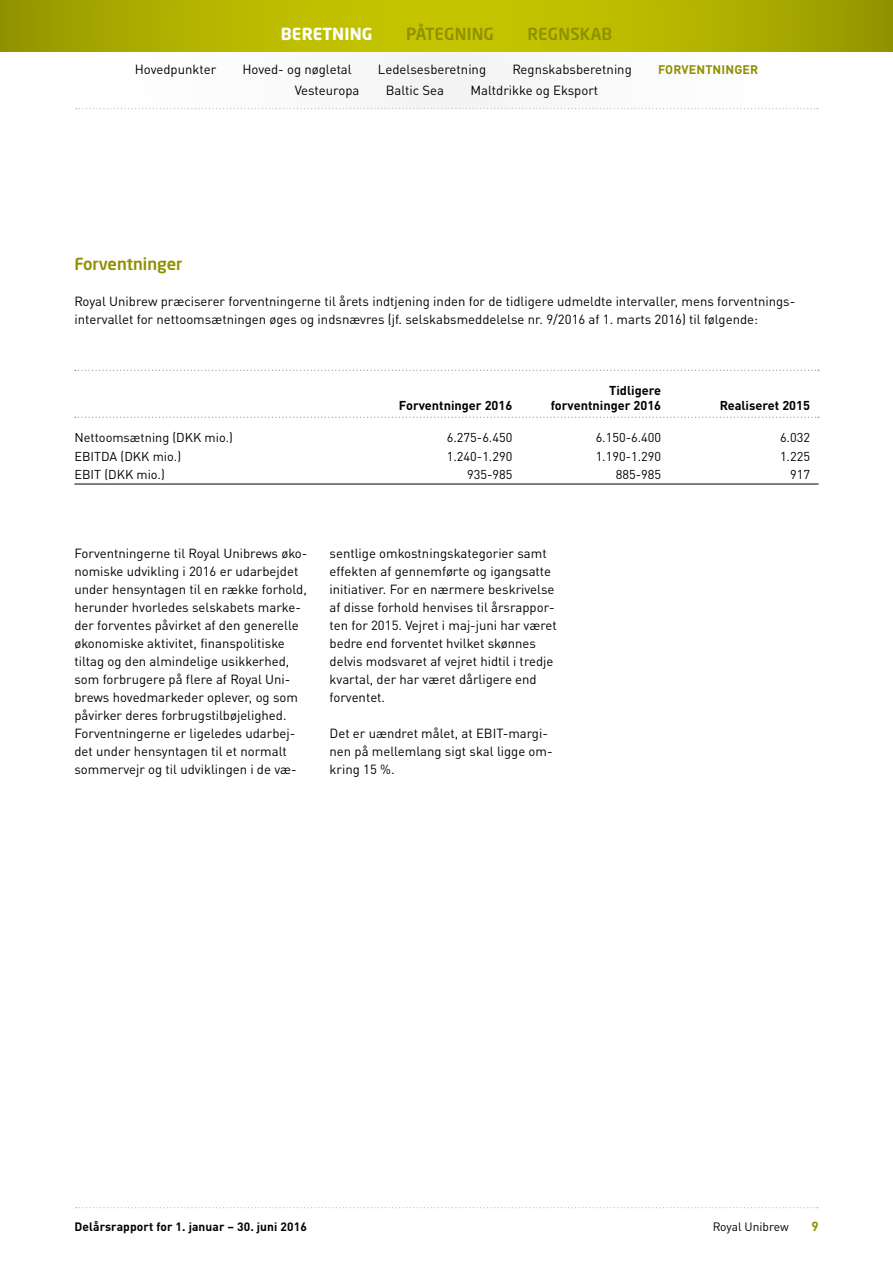
<style>
.page{position:relative;width:893px;height:1263px;background:#fff}
.page>*{position:absolute;margin:0;border:0;box-sizing:border-box;transform-origin:0 0}
.t1{font:500 16.5px "Neo Sans Pro";color:#8f9000}
.t2{font:700 16.5px "Neo Sans Pro";letter-spacing:.01em;color:#fff}
.t3{font:13.2px/18px "DINOT";color:#000}
.t4{font:700 13.2px "DINOT";color:#8f9000}
.t5{font:12.75px "DINOT";color:#000}
.t6{font:700 12.75px "DINOT";color:#000}
.t7{font:700 12.3px "DINOT";letter-spacing:.01em;color:#8f9000}
.t8{font:700 12px "DINOT";letter-spacing:.01em;color:#000}
.t9{font:12px "DINOT";color:#000}
</style>
<div class="page">
<svg style="left:75px;top:370px;width:744px;height:1px"></svg>
<svg style="left:75px;top:417px;width:744px;height:1px"></svg>
<hr style="left:74px;top:484px;width:745px;height:1px;background:#000">
<svg style="left:0;top:0;width:893px;height:51px;background:#b2b200"></svg>
<svg style="left:76px;top:1207px;width:742px;height:1px"></svg>
<svg style="left:76px;top:108px;width:742px;height:1px"></svg>
<p class="t2" style="left:281px;top:24px;width:93px">BERETNING</p>
<p class="t1" style="left:406px;top:24px;width:90px">PÅTEGNING</p>
<p class="t1" style="left:528px;top:24px;width:86px">REGNSKAB</p>
<p class="t3" style="left:135px;top:60px;width:83px">Hovedpunkter</p>
<p class="t3" style="left:242px;top:60px;width:111px">Hoved- og nøgletal</p>
<p class="t3" style="left:378px;top:60px;width:110px">Ledelsesberetning</p>
<p class="t3" style="left:512px;top:60px;width:121px">Regnskabsberetning</p>
<p class="t7" style="left:658px;top:61px;width:102px">FORVENTNINGER</p>
<p class="t3" style="left:295px;top:81px;width:66px">Vesteuropa</p>
<p class="t3" style="left:386px;top:81px;width:60px">Baltic Sea</p>
<p class="t3" style="left:470px;top:81px;width:129px">Maltdrikke og Eksport</p>
<p class="t1" style="left:74px;top:254px;width:110px">Forventninger</p>
<p class="t3" style="left:74px;top:292px;width:720px">Royal Unibrew præciserer forventningerne til årets indtjening inden for de tidligere udmeldte intervaller, mens forventnings&shy;intervallet for nettoomsætningen øges og indsnævres (jf. selskabsmeddelelse nr. 9/2016 af 1. marts 2016) til følgende:</p>
<p class="t6" style="left:609px;top:382px;width:54px">Tidligere</p>
<p class="t6" style="left:399px;top:397px;width:115px">Forventninger 2016</p>
<p class="t6" style="left:551px;top:397px;width:112px">forventninger 2016</p>
<p class="t6" style="left:720px;top:397px;width:92px">Realiseret 2015</p>
<p class="t5" style="left:74px;top:430px;width:160px">Nettoomsætning (DKK mio.)</p>
<p class="t5" style="left:447px;top:430px;width:67px">6.275-6.450</p>
<p class="t5" style="left:596px;top:430px;width:67px">6.150-6.400</p>
<p class="t5" style="left:780px;top:430px;width:32px">6.032</p>
<p class="t5" style="left:74px;top:448px;width:108px">EBITDA (DKK mio.)</p>
<p class="t5" style="left:447px;top:448px;width:67px">1.240-1.290</p>
<p class="t5" style="left:596px;top:448px;width:67px">1.190-1.290</p>
<p class="t5" style="left:780px;top:448px;width:32px">1.225</p>
<p class="t5" style="left:74px;top:466px;width:92px">EBIT (DKK mio.)</p>
<p class="t5" style="left:467px;top:466px;width:47px">935-985</p>
<p class="t5" style="left:616px;top:466px;width:47px">885-985</p>
<p class="t5" style="left:790px;top:466px;width:21px">917</p>
<p class="t3" style="left:74px;top:544px;width:234px">Forventningerne til Royal Unibrews øko&shy;nomiske udvikling i 2016 er udarbejdet under hensyntagen til en række forhold, herunder hvorledes selskabets marke&shy;der forventes påvirket af den generelle økonomiske aktivitet, finanspolitiske tiltag og den almindelige usikkerhed, som forbrugere på flere af Royal Uni&shy;brews hovedmarkeder oplever, og som påvirker deres forbrugstilbøjelighed.<br>Forventningerne er ligeledes udarbej&shy;det under hensyntagen til et normalt sommervejr og til udviklingen i de væ-</p>
<p class="t3" style="left:330px;top:544px;width:229px">sentlige omkostningskategorier samt effekten af gennemførte og igangsatte initiativer. For en nærmere beskrivelse af disse forhold henvises til årsrappor&shy;ten for 2015. Vejret i maj-juni har været bedre end forventet hvilket skønnes delvis modsvaret af vejret hidtil i tredje kvartal, der har været dårligere end forventet.</p>
<p class="t3" style="left:330px;top:724px;width:225px">Det er uændret målet, at EBIT-margi&shy;nen på mellemlang sigt skal ligge om&shy;kring 15 %.</p>
<p class="t8" style="left:74px;top:1218px;width:234px">Delårsrapport for 1. januar – 30. juni 2016</p>
<p class="t9" style="left:713px;top:1219px;width:78px">Royal Unibrew</p>
<p class="t4" style="left:811px;top:1217px;width:9px">9</p>
</div>
